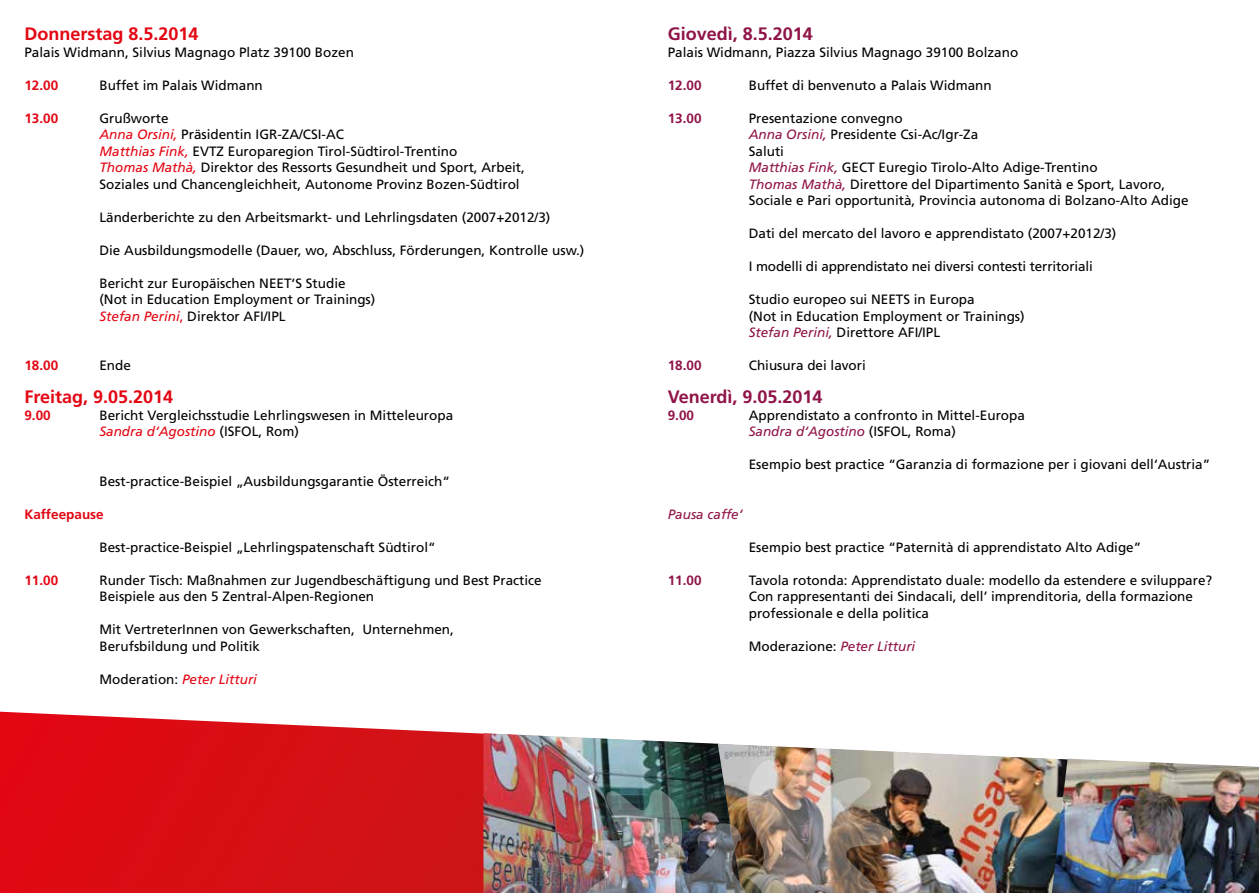
<style>
.page{position:relative;width:1259px;height:893px;background:#fff}
.page>*{position:absolute;margin:0;border:0;box-sizing:border-box;transform-origin:0 0}
.t1{font:700 18px "Frutiger LT Std";color:#e30613}
.t2{font:700 18px "Frutiger LT Std";color:#8f1448}
.t3{font:13.5px/16.5px "Frutiger LT Std";color:#000}
.t4{font:700 13.5px "Frutiger LT Std";color:#e30613}
.t5{font:700 13.5px "Frutiger LT Std";color:#8f1448}
.t6{font:italic 13.5px "Frutiger LT Std";color:#e30613}
.t7{font:italic 13.5px "Frutiger LT Std";color:#8f1448}
.s1{font-style:italic;color:#e30613}
.s2{color:#e30613}
.s3{font-style:normal;color:#000}
.s4{font-style:italic;color:#8f1448}
</style>
<div class="page">
<svg style="left:0;top:712px;width:483px;height:181px;background:#da1b22"></svg>
<img style="left:483px;top:733px;width:236px;height:160px">
<img style="left:718px;top:744px;width:355px;height:149px">
<img style="left:1051px;top:759px;width:208px;height:134px">
<img style="left:584px;top:745px;width:312px;height:148px">
<h1 class="t1" style="left:24px;top:23px;width:176px">Donnerstag 8.5.2014</h1>
<p class="t3" style="left:24px;top:44px;width:331px">Palais Widmann, Silvius Magnago Platz 39100 Bozen</p>
<p class="t4" style="left:24px;top:77px;width:35px">12.00</p>
<p class="t3" style="left:99px;top:77px;width:165px">Buffet im Palais Widmann</p>
<p class="t4" style="left:24px;top:110px;width:35px">13.00</p>
<p class="t3" style="left:99px;top:110px;width:427px">Grußworte<br><span class="s1">Anna Orsini,</span> Präsidentin IGR-ZA/CSI-AC<br><span class="s1">Matthias Fink,</span> EVTZ Europaregion Tirol-Südtirol-Trentino<br><span class="s1">Thomas Mathà,</span> Direktor des Ressorts Gesundheit und Sport, Arbeit, Soziales und Chancengleichheit, Autonome Provinz Bozen-Südtirol</p>
<p class="t3" style="left:99px;top:209px;width:452px">Länderberichte zu den Arbeitsmarkt- und Lehrlingsdaten (2007+2012/3)</p>
<p class="t3" style="left:99px;top:242px;width:486px">Die Ausbildungsmodelle (Dauer, wo, Abschluss, Förderungen, Kontrolle usw.)</p>
<p class="t3" style="left:99px;top:275px;width:277px">Bericht zur Europäischen NEET‘S Studie (Not in Education Employment or Trainings)<br><span class="s1">Stefan Perini</span><span class="s2">,</span> Direktor AFI/IPL</p>
<p class="t4" style="left:24px;top:357px;width:35px">18.00</p>
<p class="t3" style="left:99px;top:357px;width:33px">Ende</p>
<h1 class="t1" style="left:24px;top:386px;width:150px">Freitag, 9.05.2014</h1>
<p class="t4" style="left:24px;top:407px;width:28px">9.00</p>
<p class="t3" style="left:99px;top:407px;width:355px">Bericht Vergleichsstudie Lehrlingswesen in Mitteleuropa<br><span class="s1">Sandra d‘Agostino</span> (ISFOL, Rom)</p>
<p class="t3" style="left:99px;top:473px;width:352px">Best-practice-Beispiel „Ausbildungsgarantie Österreich“</p>
<p class="t4" style="left:24px;top:506px;width:81px">Kaffeepause</p>
<p class="t3" style="left:99px;top:539px;width:338px">Best-practice-Beispiel „Lehrlingspatenschaft Südtirol“</p>
<p class="t4" style="left:24px;top:572px;width:35px">11.00</p>
<p class="t3" style="left:99px;top:572px;width:444px">Runder Tisch: Maßnahmen zur Jugendbeschäftigung und Best Practice<br>Beispiele aus den 5 Zentral-Alpen-Regionen</p>
<p class="t3" style="left:99px;top:621px;width:356px">Mit VertreterInnen von Gewerkschaften, Unternehmen,<br>Berufsbildung und Politik</p>
<p class="t6" style="left:99px;top:671px;width:159px"><span class="s3">Moderation:</span> Peter Litturi</p>
<h1 class="t2" style="left:668px;top:23px;width:147px">Giovedì, 8.5.2014</h1>
<p class="t3" style="left:668px;top:44px;width:352px">Palais Widmann, Piazza Silvius Magnago 39100 Bolzano</p>
<p class="t5" style="left:668px;top:77px;width:35px">12.00</p>
<p class="t3" style="left:749px;top:77px;width:244px">Buffet di benvenuto a Palais Widmann</p>
<p class="t5" style="left:668px;top:110px;width:35px">13.00</p>
<p class="t3" style="left:749px;top:110px;width:441px">Presentazione convegno<br><span class="s4">Anna Orsini,</span> Presidente Csi-Ac/Igr-Za<br>Saluti<br><span class="s4">Matthias Fink,</span> GECT Euregio Tirolo-Alto Adige-Trentino<br><span class="s4">Thomas Mathà,</span> Direttore del Dipartimento Sanità e Sport, Lavoro, Sociale e Pari opportunità, Provincia autonoma di Bolzano-Alto Adige</p>
<p class="t3" style="left:749px;top:225px;width:369px">Dati del mercato del lavoro e apprendistato (2007+2012/3)</p>
<p class="t3" style="left:749px;top:258px;width:345px">I modelli di apprendistato nei diversi contesti territoriali</p>
<p class="t3" style="left:749px;top:291px;width:277px">Studio europeo sui NEETS in Europa<br>(Not in Education Employment or Trainings)<br><span class="s4">Stefan Perini,</span> Direttore AFI/IPL</p>
<p class="t5" style="left:668px;top:357px;width:35px">18.00</p>
<p class="t3" style="left:749px;top:357px;width:119px">Chiusura dei lavori</p>
<h1 class="t2" style="left:668px;top:386px;width:156px">Venerdì, 9.05.2014</h1>
<p class="t5" style="left:668px;top:407px;width:28px">9.00</p>
<p class="t3" style="left:749px;top:407px;width:278px">Apprendistato a confronto in Mittel-Europa<br><span class="s4">Sandra d‘Agostino</span> (ISFOL, Roma)</p>
<p class="t3" style="left:749px;top:456px;width:463px">Esempio best practice “Garanzia di formazione per i giovani dell‘Austria”</p>
<p class="t7" style="left:668px;top:506px;width:76px">Pausa caffe‘</p>
<p class="t3" style="left:749px;top:539px;width:394px">Esempio best practice “Paternità di apprendistato Alto Adige”</p>
<p class="t5" style="left:668px;top:572px;width:35px">11.00</p>
<p class="t3" style="left:749px;top:572px;width:465px">Tavola rotonda: Apprendistato duale: modello da estendere e sviluppare?<br>Con rappresentanti dei Sindacali, dell’ imprenditoria, della formazione professionale e della politica</p>
<p class="t3" style="left:749px;top:638px;width:168px">Moderazione: <span class="s4">Peter Litturi</span></p>
</div>
